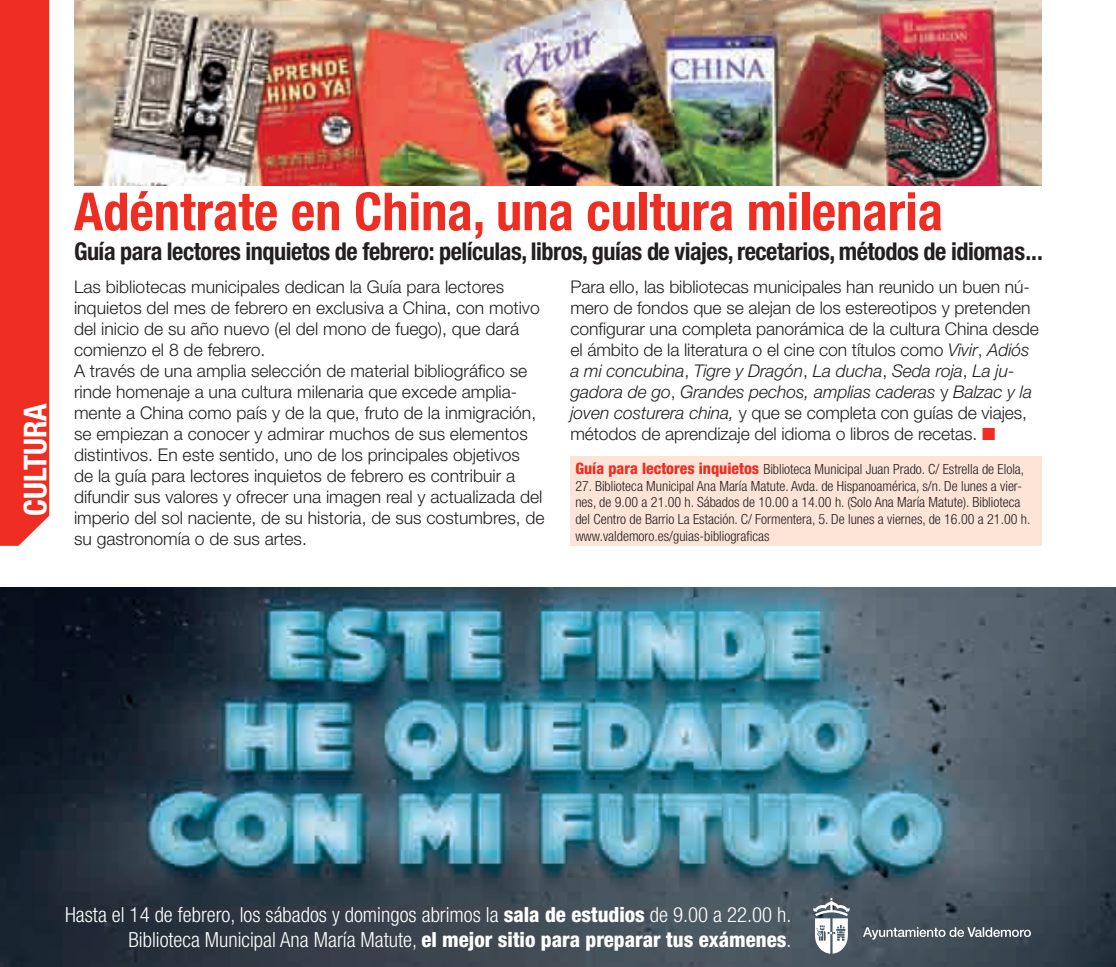
<style>
.page{position:relative;width:1116px;height:967px;background:#fff}
.page>*{position:absolute;margin:0;border:0;box-sizing:border-box;transform-origin:0 0}
.t1{font:700 condensed 52.5px "Helvetica Neue";color:#ee2e22}
.t2{font:700 condensed 31.5px "Helvetica Neue";color:#fff}
.t3{font:700 condensed 24.5px "Helvetica Neue";letter-spacing:-.02em;color:#231f20}
.t4{font:300 condensed 20.82px/24.3px "Helvetica Neue";color:#fff;text-align:right}
.t5{font:300 17.5px/21px "Helvetica Neue";color:#231f20}
.t6{font:300 condensed 14px/16.8px "Helvetica Neue";color:#231f20}
.s1{font-style:italic}
.s2{color:#ee2e22}
.s3{font-weight:800;font-size:15.75px;color:#ee2e22}
.s4{font-weight:800}
</style>
<div class="page">
<div style="left:570px;top:456px;width:471px;height:90px;background:#fee4d7"></div>
<img style="left:0;top:588px;width:1115px;height:378px">
<svg style="left:812px;top:897px;width:218px;height:56px;background:#5b676f"></svg>
<img style="left:74px;top:0;width:967px;height:186px">
<div style="left:0;top:0;width:49px;height:546px;background:#ee2e22"></div>
<h2 class="t2" style="left:16px;top:516px;width:115px;rotate:-90deg">cultura</h2>
<h1 class="t1" style="left:74px;top:180px;width:870px">adéntrate en china, una cultura milenaria</h1>
<h3 class="t3" style="left:74px;top:236px;width:970px">Guía para lectores inquietos de febrero: películas, libros, guías de viajes, recetarios, métodos de idiomas...</h3>
<p class="t5" style="left:74px;top:275px;width:472px">Las bibliotecas municipales dedican la Guía para lectores inquietos del mes de febrero en exclusiva a China, con motivo del inicio de su año nuevo (el del mono de fuego), que dará comienzo el 8 de febrero.<br>A través de una amplia selección de material bibliográfico se rinde homenaje a una cultura milenaria que excede amplia&shy;mente a China como país y de la que, fruto de la inmigración, se empiezan a conocer y admirar muchos de sus elementos distintivos. En este sentido, uno de los principales objetivos<br>de la guía para lectores inquietos de febrero es contribuir a difundir sus valores y ofrecer una imagen real y actualizada del imperio del sol naciente, de su historia, de sus costumbres, de su gastronomía o de sus artes.</p>
<p class="t5" style="left:570px;top:275px;width:470px">Para ello, las bibliotecas municipales han reunido un buen nú&shy;mero de fondos que se alejan de los estereotipos y pretenden configurar una completa panorámica de la cultura China desde el ámbito de la literatura o el cine con títulos como <span class="s1">Vivir</span>, <span class="s1">Adiós a mi concubina</span>, <span class="s1">Tigre y Dragón</span>, <span class="s1">La ducha</span>, <span class="s1">Seda roja</span>, <span class="s1">La ju&shy;gadora de go</span>, <span class="s1">Grandes pechos, amplias caderas</span> y <span class="s1">Balzac y la joven costurera china,</span> y que se completa con guías de viajes, métodos de aprendizaje del idioma o libros de recetas. <span class="s2">■</span></p>
<p class="t6" style="left:575px;top:460px;width:450px"><span class="s3">Guía para lectores inquietos</span> Biblioteca Municipal Juan Prado. C/ Estrella de Elola,</p>
<p class="t6" style="left:575px;top:477px;width:456px">27. Biblioteca Municipal Ana María Matute. Avda. de Hispanoamérica, s/n. De lunes a vier&shy;nes, de 9.00 a 21.00 h. Sábados de 10.00 a 14.00 h. (Solo Ana María Matute). Biblioteca del Centro de Barrio La Estación. C/ Formentera, 5. De lunes a viernes, de 16.00 a 21.00 h. www.valdemoro.es/guias-bibliograficas</p>
<p class="t4" style="left:65px;top:902px;width:727px">Hasta el 14 de febrero, los sábados y domingos abrimos la <span class="s4">sala de estudios</span> de 9.00 a 22.00 h.<br>Biblioteca Municipal Ana María Matute, <span class="s4">el mejor sitio para preparar tus exámenes</span>.</p>
</div>
